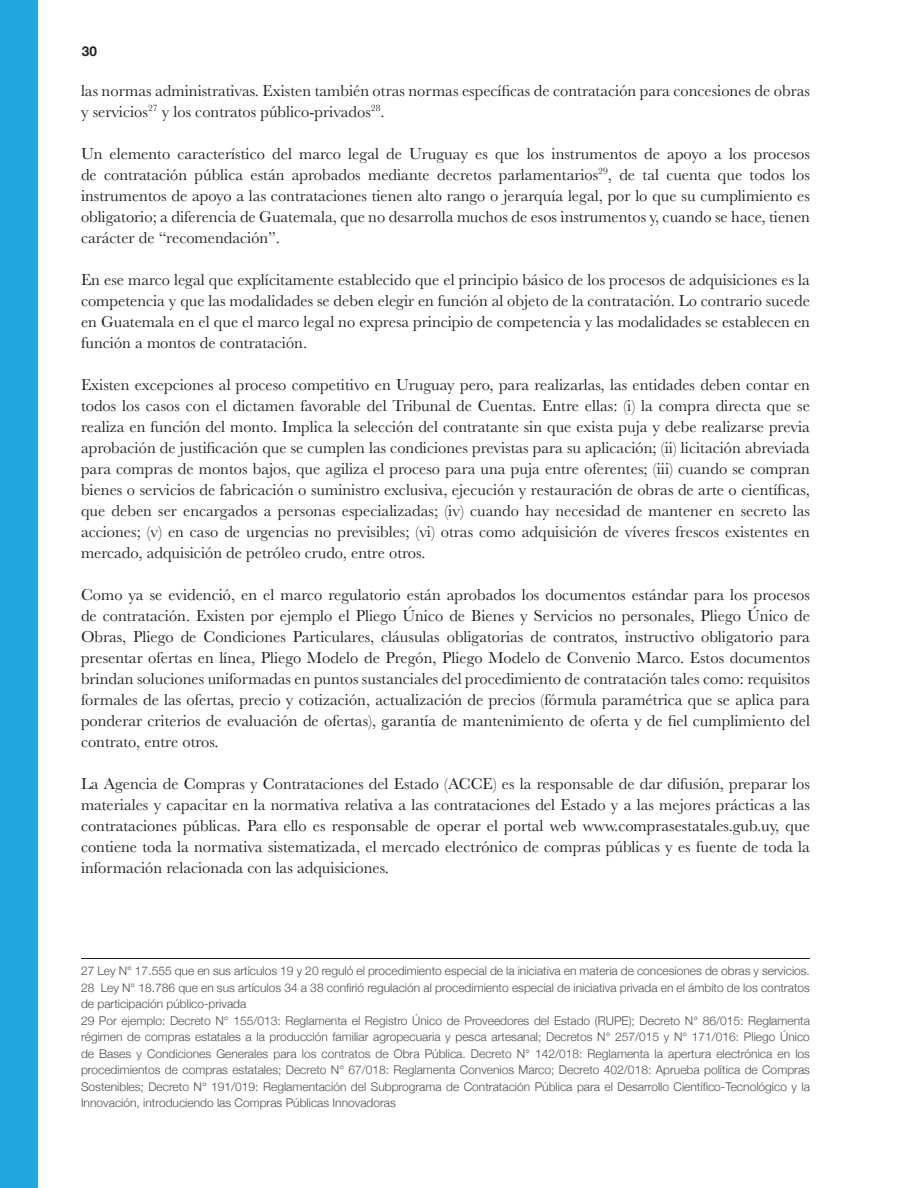
<style>
.page{position:relative;width:918px;height:1188px;background:#fff}
.page>*{position:absolute;margin:0;border:0;box-sizing:border-box;transform-origin:0 0}
.t1{font:16.5px/21px "Baskerville";color:#231f20;text-align:justify}
.t2{font:700 13.5px "Helvetica Neue";color:#231f20}
.t3{font:300 12px/16.5px "Helvetica Neue";color:#4b4c4d}
</style>
<div class="page">
<div style="left:0;top:0;width:38px;height:1188px;background:#23a7df"></div>
<hr style="left:81px;top:958px;width:729px;height:1px;background:#231f20">
<p class="t2" style="left:82px;top:41px;width:17px">30</p>
<p class="t1" style="left:81px;top:80px;width:730px">las normas administrativas. Existen también otras normas específicas de contratación para concesiones de obras y servicios<sup>27</sup> y los contratos público-privados<sup>28</sup>.</p>
<p class="t1" style="left:81px;top:143px;width:731px">Un elemento característico del marco legal de Uruguay es que los instrumentos de apoyo a los procesos de contratación pública están aprobados mediante decretos parlamentarios<sup>29</sup>, de tal cuenta que todos los instrumentos de apoyo a las contrataciones tienen alto rango o jerarquía legal, por lo que su cumplimiento es obligatorio; a diferencia de Guatemala, que no desarrolla muchos de esos instrumentos y, cuando se hace, tienen carácter de “recomendación”.</p>
<p class="t1" style="left:81px;top:269px;width:731px">En ese marco legal que explícitamente establecido que el principio básico de los procesos de adquisiciones es la competencia y que las modalidades se deben elegir en función al objeto de la contratación. Lo contrario sucede en Guatemala en el que el marco legal no expresa principio de competencia y las modalidades se establecen en función a montos de contratación.</p>
<p class="t1" style="left:81px;top:374px;width:731px">Existen excepciones al proceso competitivo en Uruguay pero, para realizarlas, las entidades deben contar en todos los casos con el dictamen favorable del Tribunal de Cuentas. Entre ellas: (i) la compra directa que se realiza en función del monto. Implica la selección del contratante sin que exista puja y debe realizarse previa aprobación de justificación que se cumplen las condiciones previstas para su aplicación; (ii) licitación abreviada para compras de montos bajos, que agiliza el proceso para una puja entre oferentes; (iii) cuando se compran bienes o servicios de fabricación o suministro exclusiva, ejecución y restauración de obras de arte o científicas, que deben ser encargados a personas especializadas; (iv) cuando hay necesidad de mantener en secreto las acciones; (v) en caso de urgencias no previsibles; (vi) otras como adquisición de víveres frescos existentes en mercado, adquisición de petróleo crudo, entre otros.</p>
<p class="t1" style="left:81px;top:584px;width:731px">Como ya se evidenció, en el marco regulatorio están aprobados los documentos estándar para los procesos de contratación. Existen por ejemplo el Pliego Único de Bienes y Servicios no personales, Pliego Único de Obras, Pliego de Condiciones Particulares, cláusulas obligatorias de contratos, instructivo obligatorio para presentar ofertas en línea, Pliego Modelo de Pregón, Pliego Modelo de Convenio Marco. Estos documentos brindan soluciones uniformadas en puntos sustanciales del procedimiento de contratación tales como: requisitos formales de las ofertas, precio y cotización, actualización de precios (fórmula paramétrica que se aplica para ponderar criterios de evaluación de ofertas), garantía de mantenimiento de oferta y de fiel cumplimiento del contrato, entre otros.</p>
<p class="t1" style="left:81px;top:773px;width:731px">La Agencia de Compras y Contrataciones del Estado (ACCE) es la responsable de dar difusión, preparar los materiales y capacitar en la normativa relativa a las contrataciones del Estado y a las mejores prácticas a las contrataciones públicas. Para ello es responsable de operar el portal web www.comprasestatales.gub.uy, que contiene toda la normativa sistematizada, el mercado electrónico de compras públicas y es fuente de toda la información relacionada con las adquisiciones.</p>
<p class="t3" style="left:81px;top:962px;width:731px">27 Ley N° 17.555 que en sus artículos 19 y 20 reguló el procedimiento especial de la iniciativa en materia de concesiones de obras y servicios.</p>
<p class="t3" style="left:81px;top:978px;width:731px">28 Ley N° 18.786 que en sus artículos 34 a 38 confirió regulación al procedimiento especial de iniciativa privada en el ámbito de los contratos de participación público-privada</p>
<p class="t3" style="left:81px;top:1011px;width:731px;text-align:justify">29 Por ejemplo: Decreto N° 155/013: Reglamenta el Registro Único de Proveedores del Estado (RUPE); Decreto N° 86/015: Reglamenta régimen de compras estatales a la producción familiar agropecuaria y pesca artesanal; Decretos N° 257/015 y N° 171/016: Pliego Único de Bases y Condiciones Generales para los contratos de Obra Pública. Decreto N° 142/018: Reglamenta la apertura electrónica en los procedimientos de compras estatales; Decreto N° 67/018: Reglamenta Convenios Marco; Decreto 402/018: Aprueba política de Compras Sostenibles; Decreto N° 191/019: Reglamentación del Subprograma de Contratación Pública para el Desarrollo Científico-Tecnológico y la Innovación, introduciendo las Compras Públicas Innovadoras</p>
</div>
